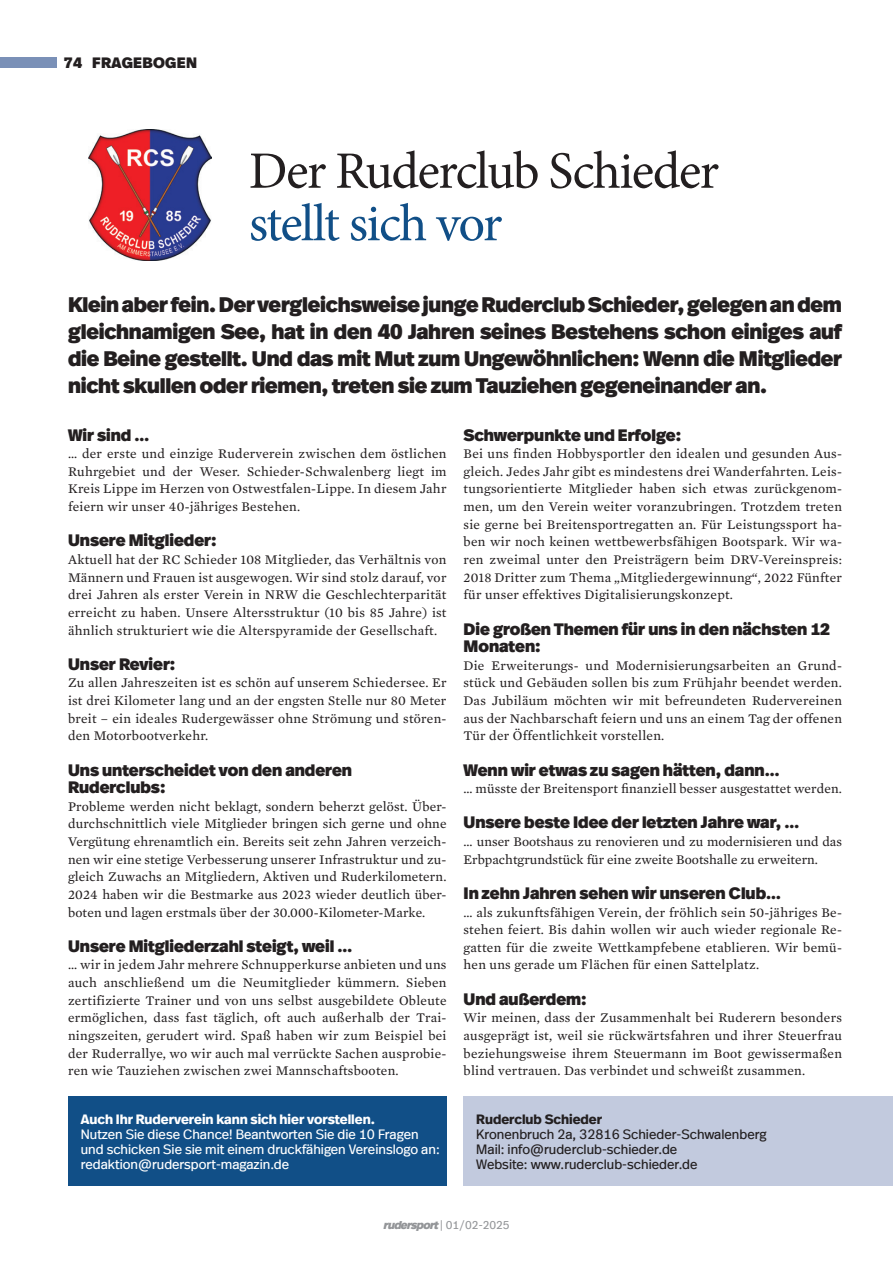
<style>
.page{position:relative;width:893px;height:1263px;background:#fff}
.page>*{position:absolute;margin:0;border:0;box-sizing:border-box;transform-origin:0 0}
.t1{font:52.5px "Minion Pro";letter-spacing:-.03em;color:#231f20}
.t2{font:52.5px "Minion Pro";letter-spacing:-.035em;color:#114f87}
.Vorspann{font:900 21px/27px "Real Head Offc Pro";letter-spacing:-.01em;color:#231f20;text-align:justify}
.Zwischenüberschrift{font:900 16.5px/17.7px "Real Head Offc Pro";color:#231f20}
.t3{font:900 15px "Real Head Offc Pro";letter-spacing:.025em;color:#231f20}
.Fließtext{font:13.5px/17.7px "Mercury Text G2";letter-spacing:.02em;color:#231f20;text-align:justify}
.t4{font:13.5px/15px "Real Head Offc Pro";color:#fff}
.Fließtext-2{font:13.5px/17.7px "Mercury Text G2";color:#231f20}
.t5{font:13.5px "Real Head Offc Pro";color:#231f20}
.t6{font:700 13.5px "Real Head Offc Pro";color:#231f20}
.t7{font:11.25px "Real Head Offc Pro";color:#939598}
.s1{font-weight:700}
.s2{font-weight:900;font-style:italic}
</style>
<div class="page">
<div style="left:68px;top:1097px;width:378px;height:89px;background:#114f87"></div>
<div style="left:464px;top:1097px;width:429px;height:89px;background:#c2cade"></div>
<img style="left:89px;top:129px;width:122px;height:131px">
<div style="left:0;top:58px;width:56px;height:10px;background:#7a90b7"></div>
<p class="t3" style="left:64px;top:50px;width:135px">74 FRAGEBOGEN</p>
<p class="t1" style="left:249px;top:136px;width:472px">Der Ruderclub Schieder</p>
<p class="t2" style="left:249px;top:188px;width:255px">stellt sich vor</p>
<p class="Vorspann" style="left:68px;top:289px;width:775px">Klein aber fein. Der vergleichsweise junge Ruderclub Schieder, gelegen an dem gleichnamigen See, hat in den 40 Jahren seines Bestehens schon einiges auf die Beine gestellt. Und das mit Mut zum Ungewöhnlichen: Wenn die Mitglieder nicht skullen oder riemen, treten sie zum Tauziehen gegeneinander an.</p>
<p class="Zwischenüberschrift" style="left:68px;top:424px;width:83px">Wir sind …</p>
<p class="Fließtext" style="left:68px;top:444px;width:380px">… der erste und einzige Ruderverein zwischen dem östlichen Ruhrgebiet und der Weser. Schieder-Schwalenberg liegt im Kreis Lippe im Herzen von Ostwestfalen-Lippe. In diesem Jahr feiern wir unser 40-jähriges Bestehen.</p>
<p class="Zwischenüberschrift" style="left:68px;top:530px;width:150px">Unsere Mitglieder:</p>
<p class="Fließtext" style="left:68px;top:550px;width:380px">Aktuell hat der RC Schieder 108 Mitglieder, das Verhältnis von Männern und Frauen ist ausgewogen. Wir sind stolz darauf, vor drei Jahren als erster Verein in NRW die Geschlechterparität erreicht zu haben. Unsere Altersstruktur (10 bis 85 Jahre) ist ähnlich strukturiert wie die Alterspyramide der Gesellschaft.</p>
<p class="Zwischenüberschrift" style="left:68px;top:654px;width:109px">Unser Revier:</p>
<p class="Fließtext" style="left:68px;top:673px;width:380px">Zu allen Jahreszeiten ist es schön auf unserem Schiedersee. Er ist drei Kilometer lang und an der engsten Stelle nur 80 Meter breit – ein ideales Rudergewässer ohne Strömung und stören&shy;den Motorbootverkehr.</p>
<p class="Zwischenüberschrift" style="left:68px;top:759px;width:286px">Uns unterscheidet von den anderen<br>Ruderclubs:</p>
<p class="Fließtext" style="left:68px;top:797px;width:380px">Probleme werden nicht beklagt, sondern beherzt gelöst. Über&shy;durchschnittlich viele Mitglieder bringen sich gerne und ohne Vergütung ehrenamtlich ein. Bereits seit zehn Jahren verzeich&shy;nen wir eine stetige Verbesserung unserer Infrastruktur und zu&shy;gleich Zuwachs an Mitgliedern, Aktiven und Ruderkilometern.<br>2024 haben wir die Bestmarke aus 2023 wieder deutlich über&shy;boten und lagen erstmals über der 30.000-Kilometer-Marke.</p>
<p class="Zwischenüberschrift" style="left:68px;top:936px;width:286px">Unsere Mitgliederzahl steigt, weil …</p>
<p class="Fließtext" style="left:68px;top:955px;width:380px">… wir in jedem Jahr mehrere Schnupperkurse anbieten und uns auch anschließend um die Neumitglieder kümmern. Sieben zertifizierte Trainer und von uns selbst ausgebildete Obleute ermöglichen, dass fast täglich, oft auch außerhalb der Trai&shy;ningszeiten, gerudert wird. Spaß haben wir zum Beispiel bei der Ruderrallye, wo wir auch mal verrückte Sachen ausprobie&shy;ren wie Tauziehen zwischen zwei Mannschaftsbooten.</p>
<p class="Zwischenüberschrift" style="left:464px;top:424px;width:219px">Schwerpunkte und Erfolge:</p>
<p class="Fließtext" style="left:464px;top:444px;width:380px">Bei uns finden Hobbysportler den idealen und gesunden Aus&shy;gleich. Jedes Jahr gibt es mindestens drei Wanderfahrten. Leis&shy;tungsorientierte Mitglieder haben sich etwas zurückgenom&shy;men, um den Verein weiter voranzubringen. Trotzdem treten sie gerne bei Breitensportregatten an. Für Leistungssport ha&shy;ben wir noch keinen wettbewerbsfähigen Bootspark. Wir wa&shy;ren zweimal unter den Preisträgern beim DRV-Vereinspreis:<br>2018 Dritter zum Thema „Mitgliedergewinnung“, 2022 Fünfter für unser effektives Digitalisierungskonzept.</p>
<p class="Zwischenüberschrift" style="left:464px;top:618px;width:368px">Die großen Themen für uns in den nächsten 12<br>Monaten:</p>
<p class="Fließtext" style="left:464px;top:656px;width:380px">Die Erweiterungs- und Modernisierungsarbeiten an Grund&shy;stück und Gebäuden sollen bis zum Frühjahr beendet werden.<br>Das Jubiläum möchten wir mit befreundeten Rudervereinen aus der Nachbarschaft feiern und uns an einem Tag der offenen Tür der Öffentlichkeit vorstellen.</p>
<p class="Zwischenüberschrift" style="left:464px;top:759px;width:318px">Wenn wir etwas zu sagen hätten, dann…</p>
<p class="Fließtext" style="left:464px;top:779px;width:380px">… müsste der Breitensport finanziell besser ausgestattet werden.</p>
<p class="Zwischenüberschrift" style="left:464px;top:812px;width:337px">Unsere beste Idee der letzten Jahre war, …</p>
<p class="Fließtext-2" style="left:464px;top:832px;width:380px">… unser Bootshaus zu renovieren und zu modernisieren und das<br>Erbpachtgrundstück für eine zweite Bootshalle zu erweitern.</p>
<p class="Zwischenüberschrift" style="left:464px;top:883px;width:319px">In zehn Jahren sehen wir unseren Club…</p>
<p class="Fließtext" style="left:464px;top:902px;width:380px">… als zukunftsfähigen Verein, der fröhlich sein 50-jähriges Be&shy;stehen feiert. Bis dahin wollen wir auch wieder regionale Re&shy;gatten für die zweite Wettkampfebene etablieren. Wir bemü&shy;hen uns gerade um Flächen für einen Sattelplatz.</p>
<p class="Zwischenüberschrift" style="left:464px;top:988px;width:125px">Und außerdem:</p>
<p class="Fließtext" style="left:464px;top:1008px;width:380px">Wir meinen, dass der Zusammenhalt bei Ruderern besonders ausgeprägt ist, weil sie rückwärtsfahren und ihrer Steuerfrau beziehungsweise ihrem Steuermann im Boot gewissermaßen blind vertrauen. Das verbindet und schweißt zusammen.</p>
<p class="t4" style="left:81px;top:1111px;width:360px"><span class="s1">Auch Ihr Ruderverein kann sich hier vorstellen.<br></span>Nutzen Sie diese Chance! Beantworten Sie die 10 Fragen und schicken Sie sie mit einem druckfähigen Vereinslogo an: redaktion@rudersport-magazin.de</p>
<p class="t6" style="left:476px;top:1108px;width:127px">Ruderclub Schieder</p>
<p class="t5" style="left:476px;top:1124px;width:292px">Kronenbruch 2a, 32816 Schieder-Schwalenberg</p>
<p class="t5" style="left:476px;top:1139px;width:202px">Mail: info@ruderclub-schieder.de</p>
<p class="t5" style="left:476px;top:1154px;width:223px">Website: www.ruderclub-schieder.de</p>
<p class="t7" style="left:383px;top:1216px;width:128px"><span class="s2">rudersport</span>| 0 1/02-2025</p>
</div>
